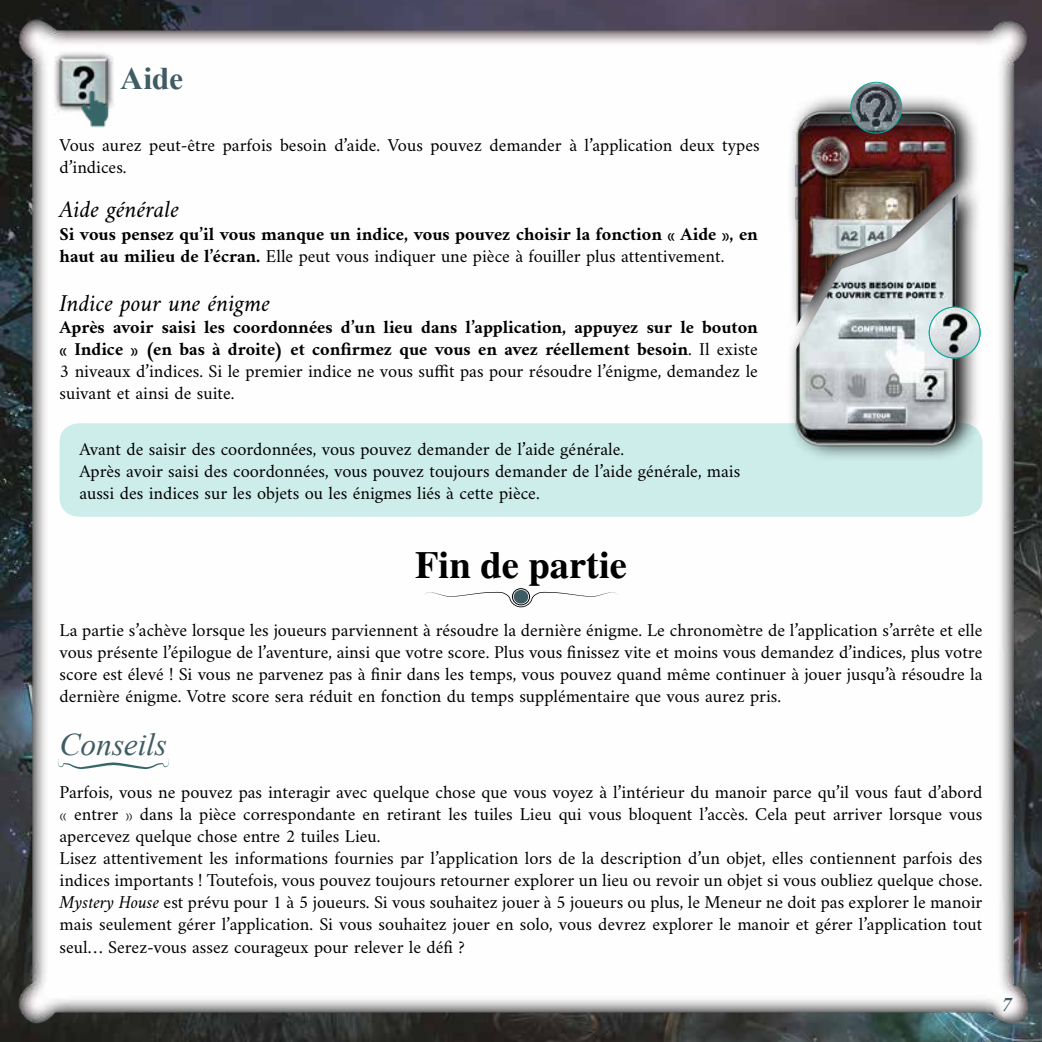
<style>
.page{position:relative;width:1042px;height:1042px;background:#fff}
.page>*{position:absolute;margin:0;border:0;box-sizing:border-box;transform-origin:0 0}
.t1{font:700 38.5px "Times";color:#000}
.t2{font:italic 31.5px "Times New Roman";letter-spacing:-.005em;color:#3f5b63}
.t3{font:700 31.5px "Times New Roman";color:#3f5b63}
.t4{font:italic 24.5px "Amiri";color:#000}
.t5{font:italic 700 21px "Amiri";color:#3f5b63}
.t6{font:18.38px/22.1px "Amiri";color:#000}
.t7{font:700 18.38px/22.1px "Amiri";color:#000}
.s1{font-weight:400}
.s2{font-style:italic}
</style>
<div class="page">
<img style="left:0;top:0;width:1042px;height:1042px">
<div style="left:992px;top:987px;width:32px;height:36px;background:#fff;opacity:.75"></div>
<img style="left:36px;top:36px;width:84px;height:80px">
<img style="left:72px;top:80px;width:48px;height:57px">
<div style="left:60px;top:422px;width:922px;height:95px;background:#ccedea"></div>
<svg style="left:786px;top:94px;width:194px;height:86px"></svg>
<img style="left:790px;top:109px;width:173px;height:71px">
<svg style="left:786px;top:180px;width:195px;height:282px"></svg>
<img style="left:788px;top:189px;width:175px;height:258px">
<svg style="left:58px;top:758px;width:111px;height:11px"></svg>
<svg style="left:422px;top:592px;width:198px;height:15px"></svg>
<div style="left:512px;top:588px;width:18px;height:17px;border:1px solid #000;border-radius:50%"></div>
<div style="left:514px;top:590px;width:14px;height:13px;background:#3f5b63;border-radius:50%"></div>
<img style="left:929px;top:307px;width:51px;height:51px;border-radius:25px">
<div style="left:929px;top:307px;width:51px;height:51px;border:1px solid #00ac9d;border-radius:50%"></div>
<img style="left:851px;top:82px;width:50px;height:51px;border-radius:25px">
<div style="left:850px;top:82px;width:52px;height:51px;border:1px solid #00ac9d;border-radius:50%"></div>
<h2 class="t3" style="left:120px;top:56px;width:64px">Aide</h2>
<p class="t6" style="left:60px;top:134px;width:702px">Vous aurez peut-être parfois besoin d’aide. Vous pouvez demander à l’application deux types d’indices.</p>
<h3 class="t4" style="left:60px;top:195px;width:121px">Aide générale</h3>
<p class="t7" style="left:60px;top:222px;width:700px">Si vous pensez qu’il vous manque un indice, vous pouvez choisir la fonction « Aide », en haut au milieu de l’écran. <span class="s1">Elle peut vous indiquer une pièce à fouiller plus attentivement.</span></p>
<h3 class="t4" style="left:60px;top:288px;width:212px">Indice pour une énigme</h3>
<p class="t7" style="left:60px;top:315px;width:700px;text-align:justify">Après avoir saisi les coordonnées d’un lieu dans l’application, appuyez sur le bouton « Indice » (en bas à droite) et confirmez que vous en avez réellement besoin<span class="s1">. Il existe 3 niveaux d’indices. Si le premier indice ne vous suffit pas pour résoudre l’énigme, demandez le suivant et ainsi de suite.</span></p>
<p class="t6" style="left:79px;top:437px;width:662px">Avant de saisir des coordonnées, vous pouvez demander de l’aide générale.<br>Après avoir saisi des coordonnées, vous pouvez toujours demander de l’aide générale, mais aussi des indices sur les objets ou les énigmes liés à cette pièce.</p>
<h1 class="t1" style="left:415px;top:542px;width:213px">Fin de partie</h1>
<p class="t6" style="left:60px;top:619px;width:924px;text-align:justify">La partie s’achève lorsque les joueurs parviennent à résoudre la dernière énigme. Le chronomètre de l’application s’arrête et elle vous présente l’épilogue de l’aventure, ainsi que votre score. Plus vous finissez vite et moins vous demandez d’indices, plus votre score est élevé ! Si vous ne parvenez pas à finir dans les temps, vous pouvez quand même continuer à jouer jusqu’à résoudre la dernière énigme. Votre score sera réduit en fonction du temps supplémentaire que vous aurez pris.</p>
<h2 class="t2" style="left:60px;top:722px;width:109px">Conseils</h2>
<p class="t6" style="left:60px;top:781px;width:924px">Parfois, vous ne pouvez pas interagir avec quelque chose que vous voyez à l’intérieur du manoir parce qu’il vous faut d’abord « entrer » dans la pièce correspondante en retirant les tuiles Lieu qui vous bloquent l’accès. Cela peut arriver lorsque vous apercevez quelque chose entre 2 tuiles Lieu.<br>Lisez attentivement les informations fournies par l’application lors de la description d’un objet, elles contiennent parfois des indices importants ! Toutefois, vous pouvez toujours retourner explorer un lieu ou revoir un objet si vous oubliez quelque chose.<br><span class="s2">Mystery House</span> est prévu pour 1 à 5 joueurs. Si vous souhaitez jouer à 5 joueurs ou plus, le Meneur ne doit pas explorer le manoir mais seulement gérer l’application. Si vous souhaitez jouer en solo, vous devrez explorer le manoir et gérer l’application tout seul… Serez-vous assez courageux pour relever le défi ?</p>
<p class="t5" style="left:1003px;top:992px;width:12px">7</p>
</div>
